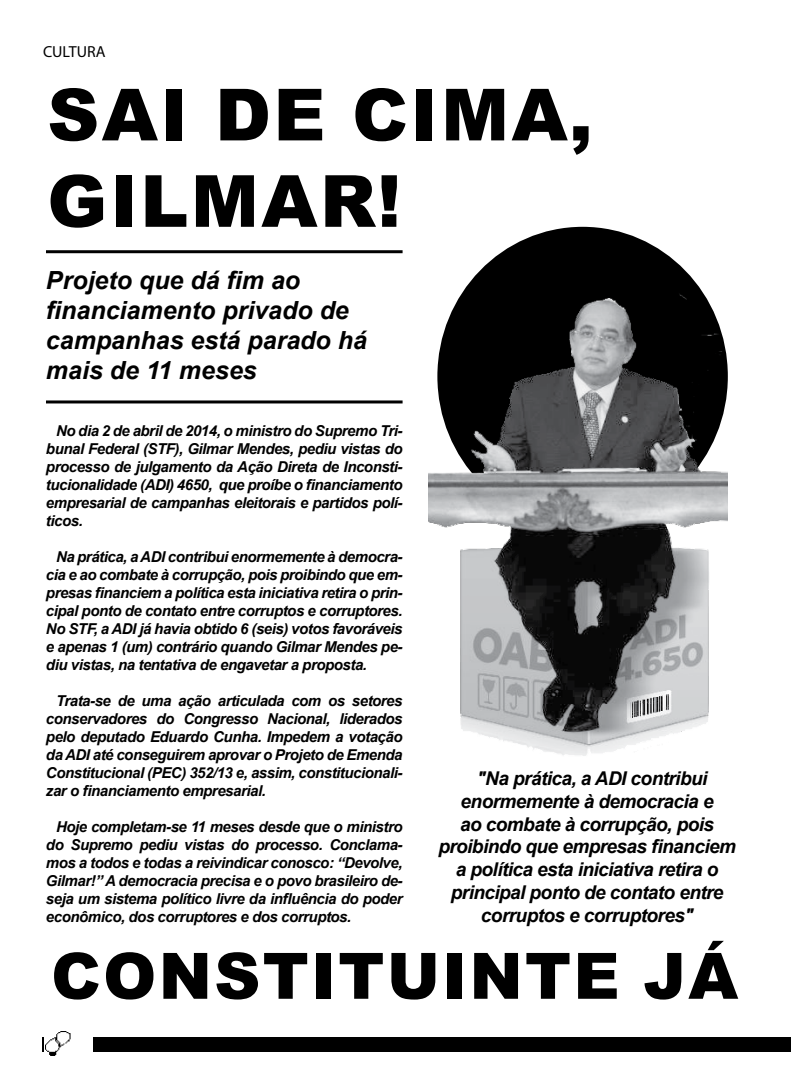
<style>
.page{position:relative;width:791px;height:1080px;background:#fff}
.page>*{position:absolute;margin:0;border:0;box-sizing:border-box;transform-origin:0 0}
.t1{font:900 72px "Arial";color:#000}
.t2{font:900 64px "Arial";color:#000}
.t3{font:italic 700 25px/30px "Arial";color:#000}
.t4{font:italic 700 19px/22.8px "Arial";letter-spacing:-.03em;color:#000;text-align:center}
.t5{font:16px "Myriad Pro";color:#000}
.t6{font:italic 700 15px/18px "Arial";letter-spacing:-.03em;color:#000;text-align:justify}
</style>
<div class="page">
<hr style="left:46px;top:250px;width:357px;height:3px;background:#000">
<hr style="left:46px;top:400px;width:357px;height:3px;background:#000">
<div style="left:437px;top:227px;width:291px;height:299px;background:#000;border-radius:50%"></div>
<img style="left:428px;top:278px;width:300px;height:478px">
<div style="left:43px;top:1037px;width:748px;height:15px;background:#000"></div>
<img style="left:44px;top:1032px;width:48px;height:24px">
<p class="t5" style="left:43px;top:42px;width:64px">CULTURA</p>
<h1 class="t1" style="left:47px;top:62px;width:359px">SAIDE CIMA</h1>
<h1 class="t1" style="left:569px;top:62px;width:25px">,</h1>
<h1 class="t1" style="left:47px;top:149px;width:56px">GILMAR</h1>
<h1 class="t1" style="left:377px;top:149px;width:25px">!</h1>
<h3 class="t3" style="left:46px;top:266px;width:322px">Projeto que dá fim ao financiamento privado de campanhas está parado há mais de 11 meses</h3>
<p class="t6" style="left:46px;top:422px;width:358px;text-indent:10px">No dia 2 de abril de 2014, o ministro do Supremo Tri&shy;bunal Federal (STF), Gilmar Mendes, pediu vistas do processo de julgamento da Ação Direta de Inconsti&shy;tucionalidade (ADI) 4650, que proíbe o financiamento empresarial de campanhas eleitorais e partidos polí&shy;ticos.</p>
<p class="t6" style="left:46px;top:548px;width:358px;text-indent:10px">Na prática, a ADI contribui enormemente à democra&shy;cia e ao combate à corrupção, pois proibindo que em&shy;presas financiem a política esta iniciativa retira o prin&shy;cipal ponto de contato entre corruptos e corruptores.<br>No STF, a ADI já havia obtido 6 (seis) votos favoráveis e apenas 1 (um) contrário quando Gilmar Mendes pe&shy;diu vistas, na tentativa de engavetar a proposta.</p>
<p class="t6" style="left:46px;top:692px;width:358px;text-indent:10px">Trata-se de uma ação articulada com os setores conservadores do Congresso Nacional, liderados pelo deputado Eduardo Cunha. Impedem a votação da ADI até conseguirem aprovar o Projeto de Emenda Constitucional (PEC) 352/13 e, assim, constitucionali&shy;zar o financiamento empresarial.</p>
<p class="t6" style="left:46px;top:818px;width:358px;text-indent:10px">Hoje completam-se 11 meses desde que o ministro do Supremo pediu vistas do processo. Conclama&shy;mos a todos e todas a reivindicar conosco: “Devolve, Gilmar!” A democracia precisa e o povo brasileiro de&shy;seja um sistema político livre da influência do poder econômico, dos corruptores e dos corruptos.</p>
<p class="t4" style="left:438px;top:768px;width:299px">"Na prática, a ADI contribui enormemente à democracia e<br>ao combate à corrupção, pois proibindo que empresas financiem a política esta iniciativa retira o principal ponto de contato entre corruptos e corruptores"</p>
<h2 class="t2" style="left:51px;top:929px;width:48px">CONSTITUINTE</h2>
<h2 class="t2" style="left:643px;top:929px;width:96px">J Á</h2>
</div>
